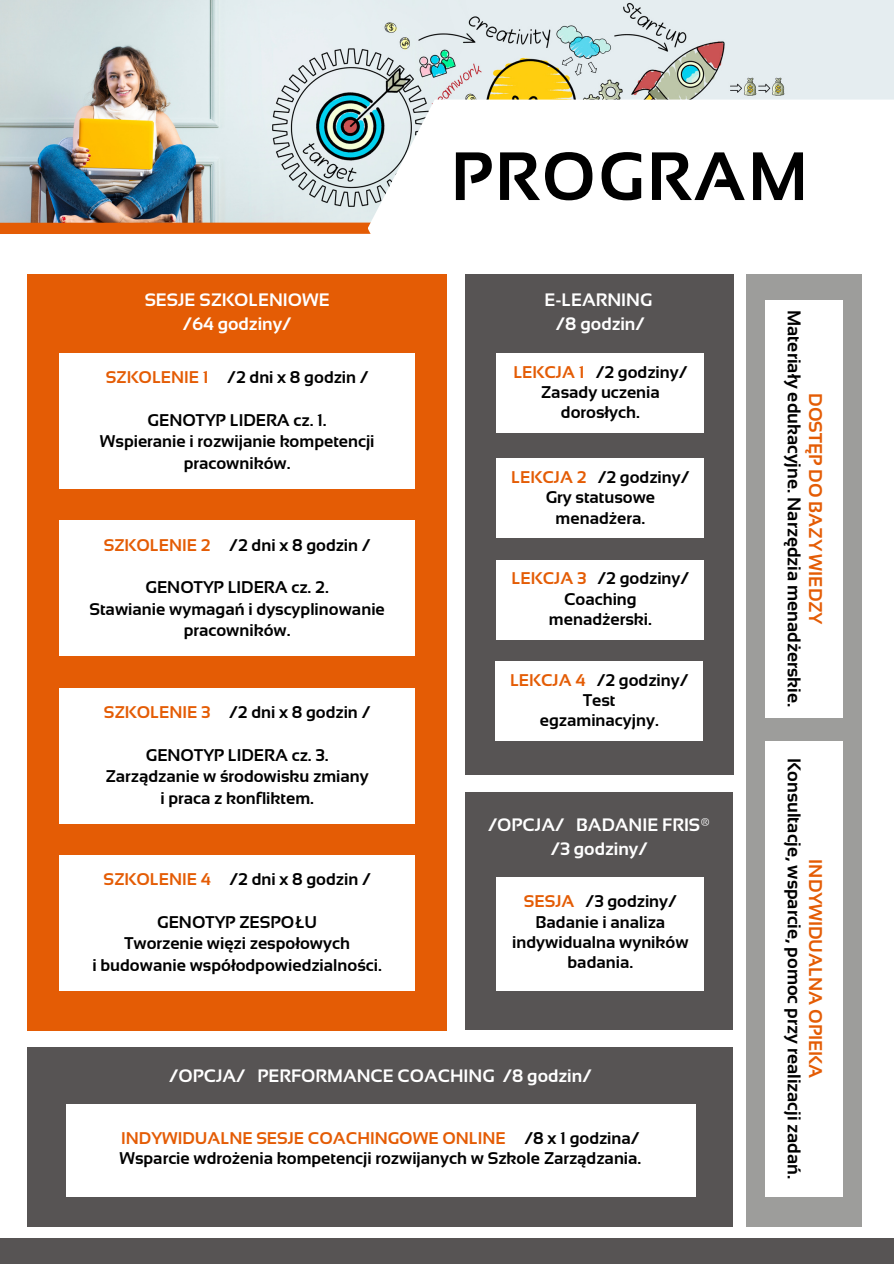
<style>
.page{position:relative;width:894px;height:1264px;background:#fff}
.page>*{position:absolute;margin:0;border:0;box-sizing:border-box;transform-origin:0 0}
.t1{font:700 68.1px "Sansation";letter-spacing:.035em;color:#000}
.t2{font:700 18.45px "Sansation";color:#000}
.t3{font:700 18.45px "Sansation";color:#e45c05}
.t4{font:700 18px/24.8px "Sansation";color:#fff;text-align:center}
.t5{font:700 16.95px/20.2px "Sansation";color:#000;text-align:center}
.s1{color:#e45c05}
</style>
<div class="page">
<img style="left:0;top:1px;width:893px;height:221px">
<div style="left:0;top:222px;width:382px;height:12px;background:#e45c05"></div>
<svg style="left:367px;top:100px;width:526px;height:257px"></svg>
<div style="left:0;top:1238px;width:893px;height:25px;background:#575454"></div>
<div style="left:28px;top:274px;width:418px;height:756px;background:#e45c05"></div>
<div style="left:465px;top:274px;width:268px;height:500px;background:#575454"></div>
<div style="left:746px;top:274px;width:115px;height:952px;background:#9d9d9b"></div>
<div style="left:28px;top:1047px;width:705px;height:179px;background:#575454"></div>
<div style="left:496px;top:353px;width:208px;height:80px;background:#fff"></div>
<div style="left:66px;top:1104px;width:629px;height:92px;background:#fff"></div>
<div style="left:765px;top:300px;width:77px;height:417px;background:#fff"></div>
<div style="left:765px;top:741px;width:77px;height:455px;background:#fff"></div>
<div style="left:59px;top:854px;width:356px;height:136px;background:#fff"></div>
<div style="left:59px;top:353px;width:356px;height:136px;background:#fff"></div>
<div style="left:59px;top:520px;width:356px;height:136px;background:#fff"></div>
<div style="left:59px;top:687px;width:356px;height:136px;background:#fff"></div>
<div style="left:496px;top:458px;width:208px;height:80px;background:#fff"></div>
<div style="left:496px;top:559px;width:208px;height:80px;background:#fff"></div>
<div style="left:495px;top:660px;width:208px;height:80px;background:#fff"></div>
<div style="left:465px;top:792px;width:267px;height:237px;background:#575454"></div>
<div style="left:496px;top:877px;width:208px;height:113px;background:#fff"></div>
<h1 class="t1" style="left:451px;top:138px;width:358px">PROGRAM</h1>
<p class="t4" style="left:145px;top:287px;width:186px">SESJE SZKOLENIOWE /64 godziny/</p>
<p class="t4" style="left:544px;top:287px;width:109px">E-LEARNING /8 godzin/</p>
<p class="t5" style="left:513px;top:361px;width:176px"><span class="s1">LEKCJA 1</span> /2 godziny/<br>Zasady uczenia dorosłych.</p>
<p class="t5" style="left:106px;top:367px;width:264px"><span class="s1">SZKOLENIE 1</span> /2 dni x 8 godzin /</p>
<p class="t5" style="left:100px;top:409px;width:276px;line-height:21.3px">GENOTYP LIDERA cz. 1.<br>Wspieranie i rozwijanie kompetencji pracowników.</p>
<p class="t5" style="left:511px;top:467px;width:180px"><span class="s1">LEKCJA 2</span> /2 godziny/<br>Gry statusowe menadżera.</p>
<p class="t5" style="left:104px;top:534px;width:268px"><span class="s1">SZKOLENIE 2</span> /2 dni x 8 godzin /</p>
<p class="t5" style="left:89px;top:577px;width:297px;line-height:21.3px">GENOTYP LIDERA cz. 2.<br>Stawianie wymagań i dyscyplinowanie pracowników.</p>
<p class="t5" style="left:104px;top:702px;width:268px"><span class="s1">SZKOLENIE 3</span> /2 dni x 8 godzin /</p>
<p class="t5" style="left:105px;top:744px;width:265px;line-height:21.3px">GENOTYP LIDERA cz. 3.<br>Zarządzanie w środowisku zmiany i praca z konfliktem.</p>
<p class="t5" style="left:103px;top:869px;width:269px"><span class="s1">SZKOLENIE 4</span> /2 dni x 8 godzin /</p>
<p class="t5" style="left:92px;top:911px;width:291px;line-height:21.3px">GENOTYP ZESPOŁU<br>Tworzenie więzi zespołowych<br>i budowanie współodpowiedzialności.</p>
<p class="t5" style="left:511px;top:568px;width:179px"><span class="s1">LEKCJA 3</span> /2 godziny/<br>Coaching menadżerski.</p>
<p class="t5" style="left:510px;top:669px;width:180px"><span class="s1">LEKCJA 4</span> /2 godziny/<br>Test<br>egzaminacyjny.</p>
<p class="t4" style="left:488px;top:812px;width:224px">/OPCJA/ BADANIE FRIS® /3 godziny/</p>
<p class="t5" style="left:512px;top:891px;width:178px"><span class="s1">SESJA</span> /3 godziny/<br>Badanie i analiza indywidualna wyników badania.</p>
<p class="t4" style="left:169px;top:1063px;width:424px">/OPCJA/ PERFORMANCE COACHING /8 godzin/</p>
<p class="t5" style="left:119px;top:1128px;width:523px;text-align:left"><span class="s1">INDYWIDUALNE SESJE COACHINGOWE ONLINE</span> /8 x 1 godzina/<br>Wsparcie wdrożenia kompetencji rozwijanych w Szkole Zarządzania.</p>
<p class="t2" style="left:804px;top:310px;width:399px;rotate:90deg">Materiały edukacyjne. Narzędzia menadżerskie.</p>
<p class="t3" style="left:825px;top:393px;width:233px;rotate:90deg">DOSTĘP DO BAZY WIEDZY</p>
<p class="t2" style="left:804px;top:758px;width:422px;rotate:90deg">Konsultacje, wsparcie, pomoc przy realizacji zadań.</p>
<p class="t3" style="left:825px;top:859px;width:221px;rotate:90deg">INDYWIDUALNA OPIEKA</p>
</div>
